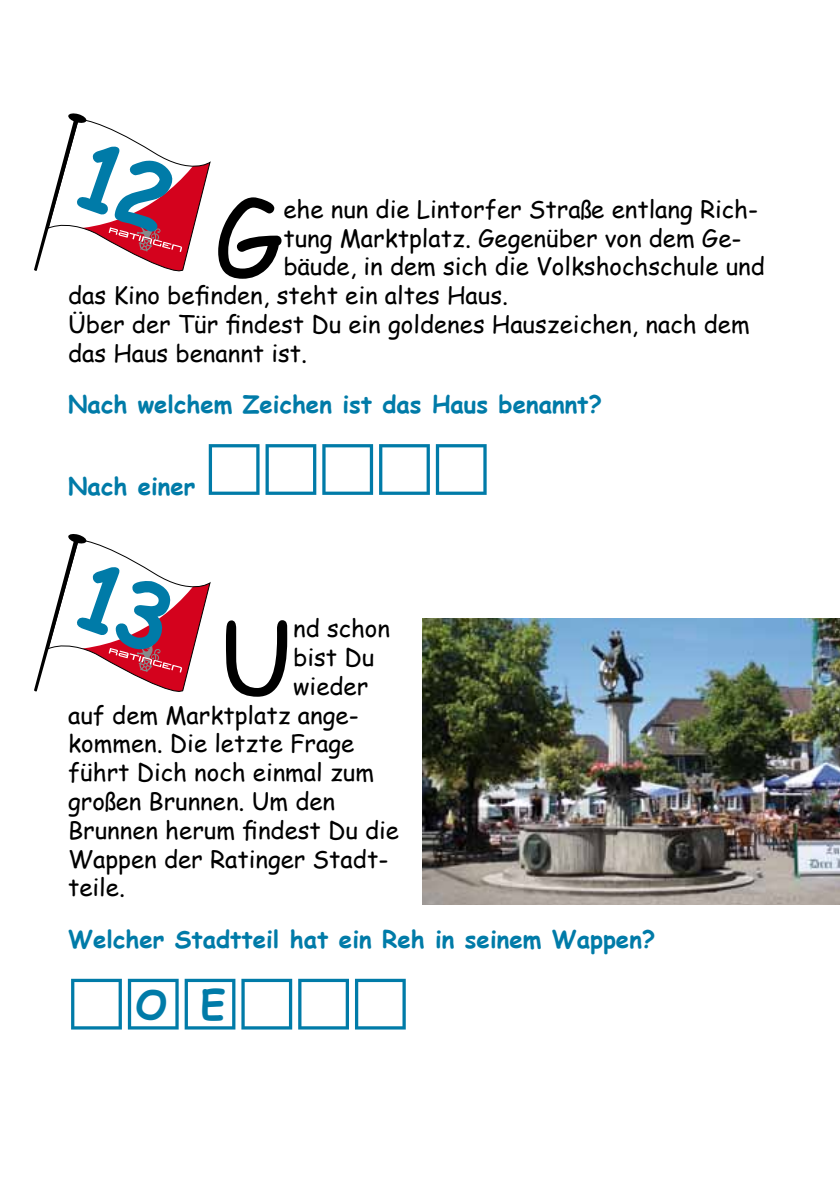
<style>
.page{position:relative;width:840px;height:1191px;background:#fff}
.page>*{position:absolute;margin:0;border:0;box-sizing:border-box;transform-origin:0 0}
.t1{font:101.6px "Comic Sans MS";color:#000}
.t2{font:68px "European Pi Three";color:#007ba8}
.t3{font:700 40px "Comic Sans MS";color:#007ba8}
.t4{font:24px "Comic Sans MS";color:#000}
.t5{font:700 24px "Comic Sans MS";color:#007ba8}
</style>
<div class="page">
<img style="left:422px;top:618px;width:417px;height:286px">
<svg style="left:34px;top:113px;width:177px;height:159px"></svg>
<svg style="left:34px;top:534px;width:177px;height:158px"></svg>
<h1 class="t1" style="left:214px;top:163px;width:71px">G</h1>
<p class="t4" style="left:283px;top:191px;width:476px">ehe nun die Lintorfer Straße entlang Rich-</p>
<p class="t4" style="left:283px;top:220px;width:459px">tung Marktplatz. Gegenüber von dem Ge-</p>
<p class="t4" style="left:283px;top:249px;width:483px">bäude, in dem sich die Volkshochschule und</p>
<p class="t4" style="left:68px;top:278px;width:441px">das Kino befinden, steht ein altes Haus.</p>
<p class="t4" style="left:68px;top:306px;width:682px">Über der Tür findest Du ein goldenes Hauszeichen, nach dem</p>
<p class="t4" style="left:68px;top:335px;width:240px">das Haus benannt ist.</p>
<p class="t5" style="left:68px;top:387px;width:535px">Nach welchem Zeichen ist das Haus benannt?</p>
<p class="t5" style="left:68px;top:468px;width:129px">Nach einer</p>
<h2 class="t2" style="left:206px;top:427px;width:285px">MMMMM</h2>
<h1 class="t1" style="left:218px;top:583px;width:76px">U</h1>
<p class="t4" style="left:293px;top:610px;width:98px">nd schon</p>
<p class="t4" style="left:293px;top:639px;width:82px">bist Du</p>
<p class="t4" style="left:293px;top:668px;width:77px">wieder</p>
<p class="t4" style="left:68px;top:697px;width:292px">auf dem Marktplatz ange-</p>
<p class="t4" style="left:68px;top:726px;width:287px">kommen. Die letzte Frage</p>
<p class="t4" style="left:68px;top:754px;width:307px">führt Dich noch einmal zum</p>
<p class="t4" style="left:68px;top:783px;width:268px">großen Brunnen. Um den</p>
<p class="t4" style="left:68px;top:812px;width:332px">Brunnen herum findest Du die</p>
<p class="t4" style="left:68px;top:841px;width:321px">Wappen der Ratinger Stadt-</p>
<p class="t4" style="left:68px;top:870px;width:58px">teile.</p>
<p class="t5" style="left:68px;top:921px;width:588px">Welcher Stadtteil hat ein Reh in seinem Wappen?</p>
<h2 class="t2" style="left:68px;top:961px;width:342px">MMMMMM</h2>
<h3 class="t3" style="left:135px;top:974px;width:91px">o e</h3>
</div>
